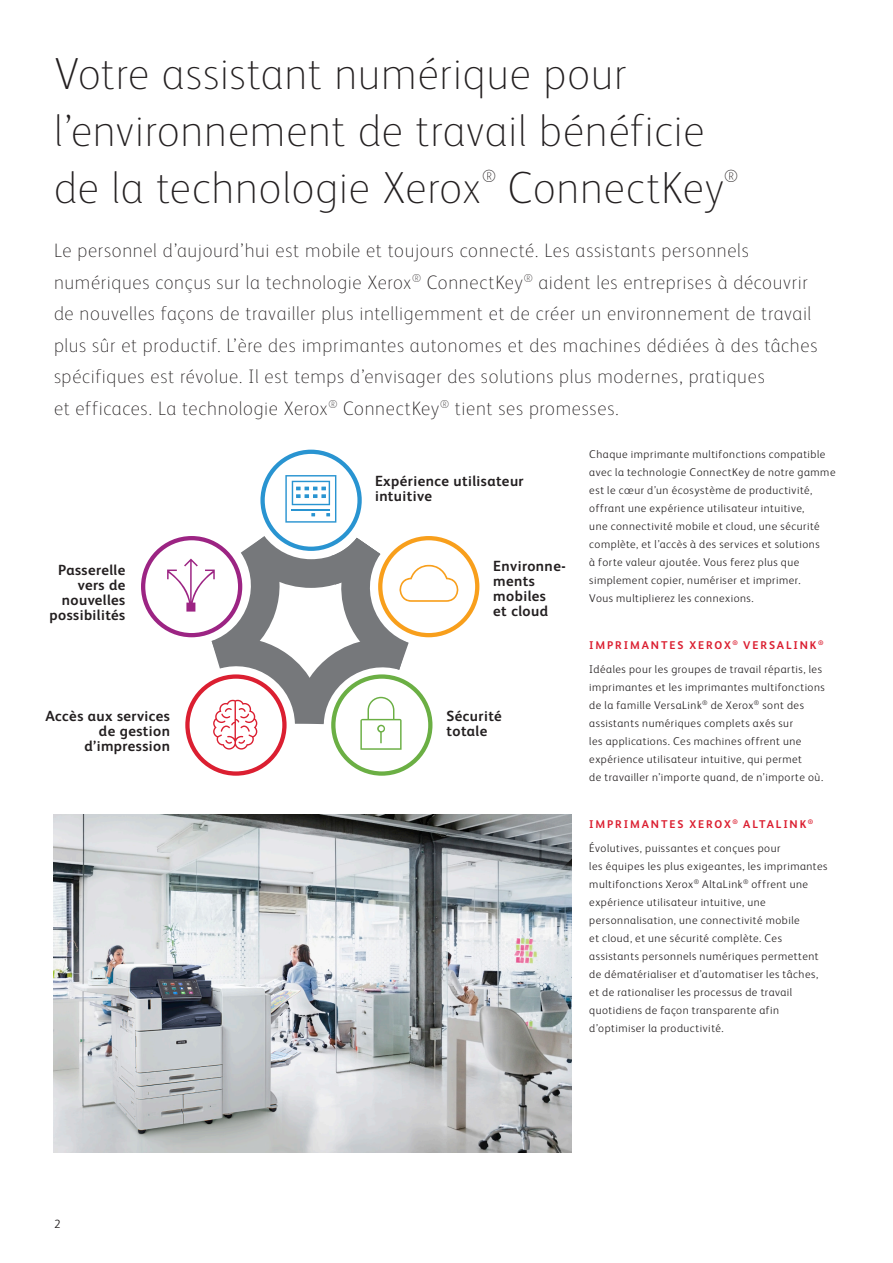
<style>
.page{position:relative;width:893px;height:1263px;background:#fff}
.page>*{position:absolute;margin:0;border:0;box-sizing:border-box;transform-origin:0 0}
.Head_32_36{font:100 45px/57px "Xerox Sans";letter-spacing:.015em;color:#231f20}
.Intro_Subhead{font:100 19.5px/31.5px "Xerox Sans";letter-spacing:.035em;color:#231f20}
.Head_32_36-2{font:100 17.55px "Xerox Sans";color:#231f20}
.t1{font:700 14.7px/15px "Xerox Sans";letter-spacing:.03em;color:#231f20}
.t2{font:300 12px "Xerox Sans";color:#231f20}
.Body_Text_8_5_12{font:300 11.25px/18px "Xerox Sans";letter-spacing:.045em;color:#231f20}
.Body_Subhead{font:700 11.25px "Xerox Sans";letter-spacing:.17em;color:#db1e30}
</style>
<div class="page">
<div style="left:260px;top:450px;width:102px;height:101px;border:4px solid #2994d1;border-radius:50%"></div>
<svg style="left:285px;top:475px;width:51px;height:48px"></svg>
<svg style="left:167px;top:536px;width:292px;height:214px"></svg>
<img style="left:54px;top:815px;width:518px;height:337px">
<p class="Head_32_36" style="left:54px;top:43px;width:652px">Votre assistant numérique pour l’environnement de travail bénéficie de la technologie Xerox</p>
<p class="Head_32_36-2" style="left:482px;top:165px;width:15px">®</p>
<p class="Head_32_36" style="left:508px;top:157px;width:217px">ConnectKey</p>
<p class="Head_32_36-2" style="left:724px;top:165px;width:15px">®</p>
<p class="Intro_Subhead" style="left:54px;top:234px;width:765px">Le personnel d’aujourd’hui est mobile et toujours connecté. Les assistants personnels numériques conçus sur la technologie Xerox<sup>®</sup> ConnectKey<sup>®</sup> aident les entreprises à découvrir de nouvelles façons de travailler plus intelligemment et de créer un environnement de travail plus sûr et productif. L’ère des imprimantes autonomes et des machines dédiées à des tâches spécifiques est révolue. Il est temps d’envisager des solutions plus modernes, pratiques<br>et efficaces. La technologie Xerox<sup>®</sup> ConnectKey<sup>®</sup> tient ses promesses.</p>
<p class="Body_Text_8_5_12" style="left:589px;top:445px;width:248px">Chaque imprimante multifonctions compatible avec la technologie ConnectKey de notre gamme est le cœur d’un écosystème de productivité, offrant une expérience utilisateur intuitive,<br>une connectivité mobile et cloud, une sécurité complète, et l’accès à des services et solutions<br>à forte valeur ajoutée. Vous ferez plus que simplement copier, numériser et imprimer.<br>Vous multiplierez les connexions.</p>
<p class="Body_Subhead" style="left:589px;top:637px;width:236px">IMPRIMANTES XEROX<sup>®</sup> VERSALINK<sup>®</sup></p>
<p class="Body_Text_8_5_12" style="left:589px;top:660px;width:237px">Idéales pour les groupes de travail répartis, les imprimantes et les imprimantes multifonctions de la famille VersaLink<sup>®</sup> de Xerox<sup>®</sup> sont des assistants numériques complets axés sur<br>les applications. Ces machines offrent une expérience utilisateur intuitive, qui permet<br>de travailler n’importe quand, de n’importe où.</p>
<p class="Body_Subhead" style="left:589px;top:816px;width:225px">IMPRIMANTES XEROX<sup>®</sup> ALTALINK<sup>®</sup></p>
<p class="Body_Text_8_5_12" style="left:589px;top:839px;width:240px">Évolutives, puissantes et conçues pour<br>les équipes les plus exigeantes, les imprimantes multifonctions Xerox<sup>®</sup> AltaLink<sup>®</sup> offrent une expérience utilisateur intuitive, une personnalisation, une connectivité mobile<br>et cloud, et une sécurité complète. Ces assistants personnels numériques permettent de dématérialiser et d’automatiser les tâches, et de rationaliser les processus de travail quotidiens de façon transparente afin d’optimiser la productivité.</p>
<p class="t1" style="left:375px;top:473px;width:150px">Expérience utilisateur intuitive</p>
<p class="t1" style="left:493px;top:558px;width:74px">Environne&shy;ments mobiles<br>et cloud</p>
<p class="t1" style="left:50px;top:562px;width:77px;text-align:right">Passerelle vers de nouvelles possibilités</p>
<p class="t1" style="left:45px;top:708px;width:126px;text-align:right">Accès aux services de gestion d’impression</p>
<p class="t1" style="left:446px;top:708px;width:57px">Sécurité totale</p>
<p class="t2" style="left:54px;top:1216px;width:8px">2</p>
</div>
